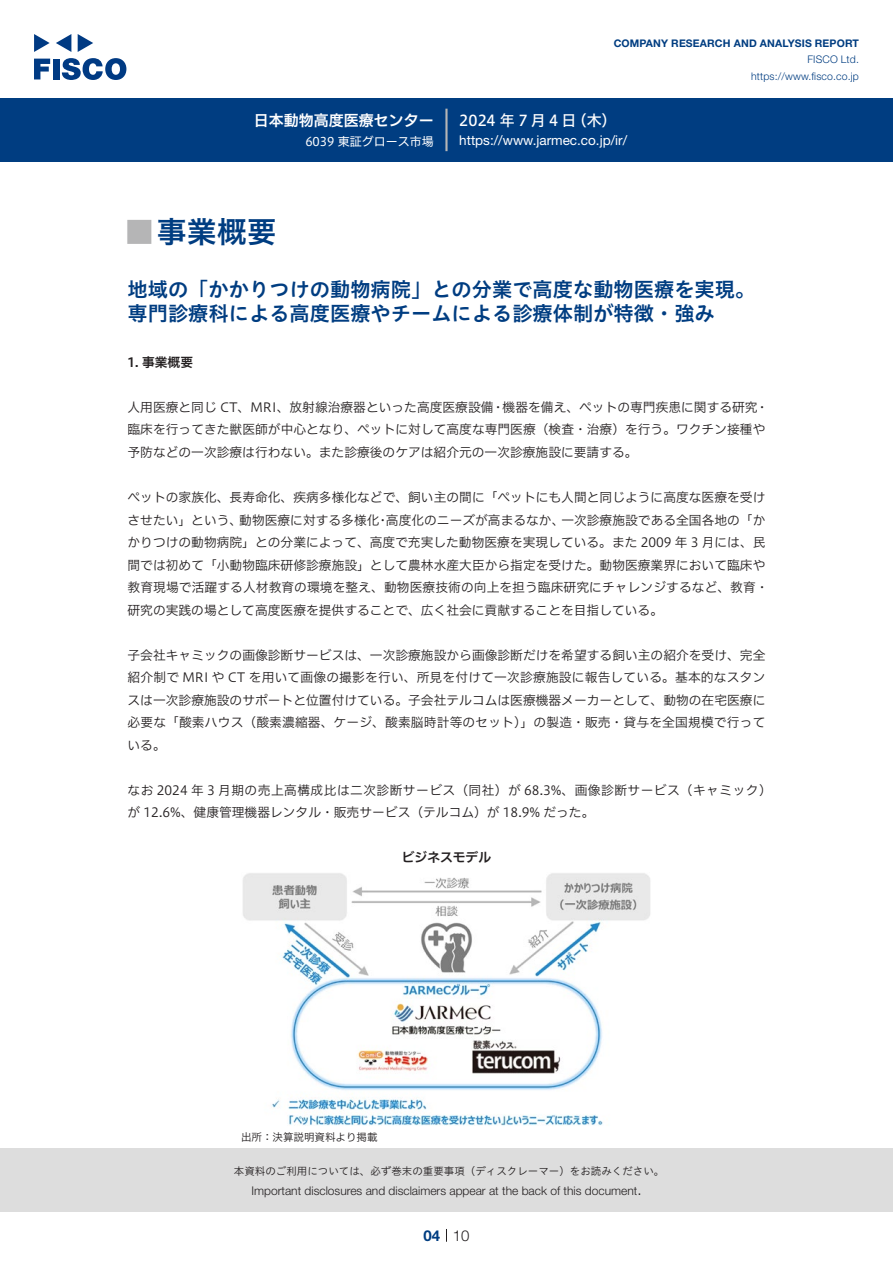
<style>
.page{position:relative;width:893px;height:1263px;background:#fff}
.page>*{position:absolute;margin:0;border:0;box-sizing:border-box;transform-origin:0 0}
.t1{font:30px "Hiragino UD Sans Std N W6";color:#003d81}
.t2{font:24px "Hiragino UD Sans Std N W6";color:#b5b5b6}
.中タイトル{font:20.25px/24px "Hiragino UD Sans Std W6";color:#003d81}
.t3{font:15px "Hiragino UD Sans F Std N W5";letter-spacing:.21em;color:#fff}
.t4{font:15px "Hiragino UD Sans F Std N W6";color:#fff}
.t5{font:300 15px "Helvetica Neue LT Std";color:#231f20}
.t6{font:700 15px "Helvetica Neue LT Std";color:#003d81}
.t7{font:13.5px "Helvetica Neue LT Std";color:#fff}
.本文{font:12.75px/22.5px "Hiragino UD Sans F Std N W3";color:#231f20}
.本文-2{font:12.75px/22.5px "Hiragino UD Sans F Std N W3";letter-spacing:.035em;color:#231f20}
.チャートタイトル{font:12.75px "Hiragino UD Sans F Std N W6";color:#231f20}
.小タイトル{font:12.75px "Hiragino UD Sans F Std N W6";color:#231f20}
.t8{font:300 12px "Helvetica Neue LT Std";color:#231f20}
.t9{font:12px "Hiragino UD Sans F Std N W4";color:#fff}
.t10{font:10.5px "Hiragino UD Sans Std W3";color:#231f20}
.t11{font:700 10.5px "Helvetica Neue LT Std";letter-spacing:.015em;color:#003d81}
.t12{font:300 10.5px/16.5px "Helvetica Neue LT Std";letter-spacing:.015em;color:#003d81;text-align:right}
.表組み基本スタイル{font:10.5px "Hiragino UD Sans F Std N W3";color:#231f20}
</style>
<div class="page">
<div style="left:0;top:1148px;width:893px;height:64px;background:#ddd"></div>
<svg style="left:34px;top:59px;width:16px;height:20px"></svg>
<div style="left:53px;top:59px;width:6px;height:20px;background:#003a83"></div>
<svg style="left:62px;top:58px;width:64px;height:22px"></svg>
<svg style="left:34px;top:34px;width:16px;height:18px"></svg>
<svg style="left:78px;top:34px;width:15px;height:18px"></svg>
<svg style="left:56px;top:34px;width:15px;height:18px"></svg>
<div style="left:0;top:98px;width:893px;height:64px;background:#003d81"></div>
<hr style="left:445px;top:109px;width:3px;height:42px;background:#b5b5b6">
<svg style="left:446px;top:1229px;width:1px;height:13px"></svg>
<img style="left:243px;top:873px;width:407px;height:253px">
<p class="t4" style="left:254px;top:109px;width:182px">日本動物高度医療センター</p>
<p class="t9" style="left:305px;top:132px;width:130px">6039 東証グロース市場</p>
<p class="t11" style="left:614px;top:37px;width:247px">COMPANY RESEARCH AND ANALYSIS REPORT</p>
<p class="t12" style="left:751px;top:51px;width:109px">FISCO Ltd. https://www.fisco.co j p.</p>
<p class="t3" style="left:459px;top:109px;width:119px">2024年7月4日</p>
<p class="t3" style="left:572px;top:109px;width:46px">（木(</p>
<p class="t7" style="left:459px;top:132px;width:169px">https://www.jarmec. c o j p. /i r/</p>
<p class="t1" style="left:157px;top:209px;width:121px">事業概要</p>
<p class="t2" style="left:128px;top:213px;width:25px">█</p>
<p class="中タイトル" style="left:128px;top:276px;width:629px">地域の「かかりつけの動物病院」との分業で高度な動物医療を実現。専門診療科による高度医療やチームによる診療体制が特徴・強み</p>
<p class="小タイトル" style="left:128px;top:352px;width:67px">1. 事業概要</p>
<p class="本文" style="left:128px;top:395px;width:642px">人用医療と同じ CT、MRI、放射線治療器といった高度医療設備・機器を備え、ペットの専門疾患に関する研究・臨床を行ってきた獣医師が中心となり、ペットに対して高度な専門医療（検査・治療）を行う。ワクチン接種や予防などの一次診療は行わない。また診療後のケアは紹介元の一次診療施設に要請する。</p>
<p class="本文" style="left:128px;top:485px;width:639px;text-align:right">ペットの家族化、長寿命化、疾病多様化などで、飼い主の間に「ペットにも人間と同じように高度な医療を受け一次診療施設である全国各地の「か</p>
<p class="本文" style="left:386px;top:508px;width:180px">高度化のニーズが高まるなか、</p>
<p class="本文" style="left:239px;top:508px;width:142px">動物医療に対する多様化</p>
<p class="本文" style="left:128px;top:508px;width:643px">させたい」という、<br>かりつけの動物病院」との分業によって、高度で充実した動物医療を実現している。また 2009 年 3 月には、民間では初めて「小動物臨床研修診療施設」として農林水産大臣から指定を受けた。動物医療業界において臨床や教育現場で活躍する人材教育の環境を整え、動物医療技術の向上を担う臨床研究にチャレンジするなど、教育・研究の実践の場として高度医療を提供することで、広く社会に貢献することを目指している。</p>
<p class="本文" style="left:128px;top:643px;width:639px;text-align:justify">子会社キャミックの画像診断サービスは、一次診療施設から画像診断だけを希望する飼い主の紹介を受け、完全紹介制で MRI や CT を用いて画像の撮影を行い、所見を付けて一次診療施設に報告している。基本的なスタンスは一次診療施設のサポートと位置付けている。子会社テルコムは医療機器メーカーとして、動物の在宅医療に必要な「酸素ハウス（酸素濃縮器、ケージ、酸素脳時計等のセット）」の製造・販売・貸与を全国規模で行っている。</p>
<p class="本文-2" style="left:128px;top:778px;width:646px">なお 2024 年 3 月期の売上高構成比は二次診断サービス（同社）が 68.3%、画像診断サービス（キャミック(が 12.6%、健康管理機器レンタル・販売サービス（テルコム）が 18.9% だった。</p>
<p class="チャートタイトル" style="left:402px;top:847px;width:91px">ビジネスモデル</p>
<p class="本文" style="left:376px;top:508px;width:14px">・</p>
<p class="表組み基本スタイル" style="left:241px;top:1129px;width:138px">出所：決算説明資料より掲載</p>
<p class="t10" style="left:234px;top:1163px;width:432px">本資料のご利用については、必ず巻末の重要事項（ディスクレーマー）をお読みください。</p>
<p class="t5" style="left:637px;top:1180px;width:6px">.</p>
<p class="t8" style="left:251px;top:1183px;width:387px">Important disclosures and disclaimers appear at the back of this document</p>
<p class="t6" style="left:423px;top:1226px;width:18px">04</p>
<p class="t5" style="left:453px;top:1226px;width:18px">10</p>
</div>
